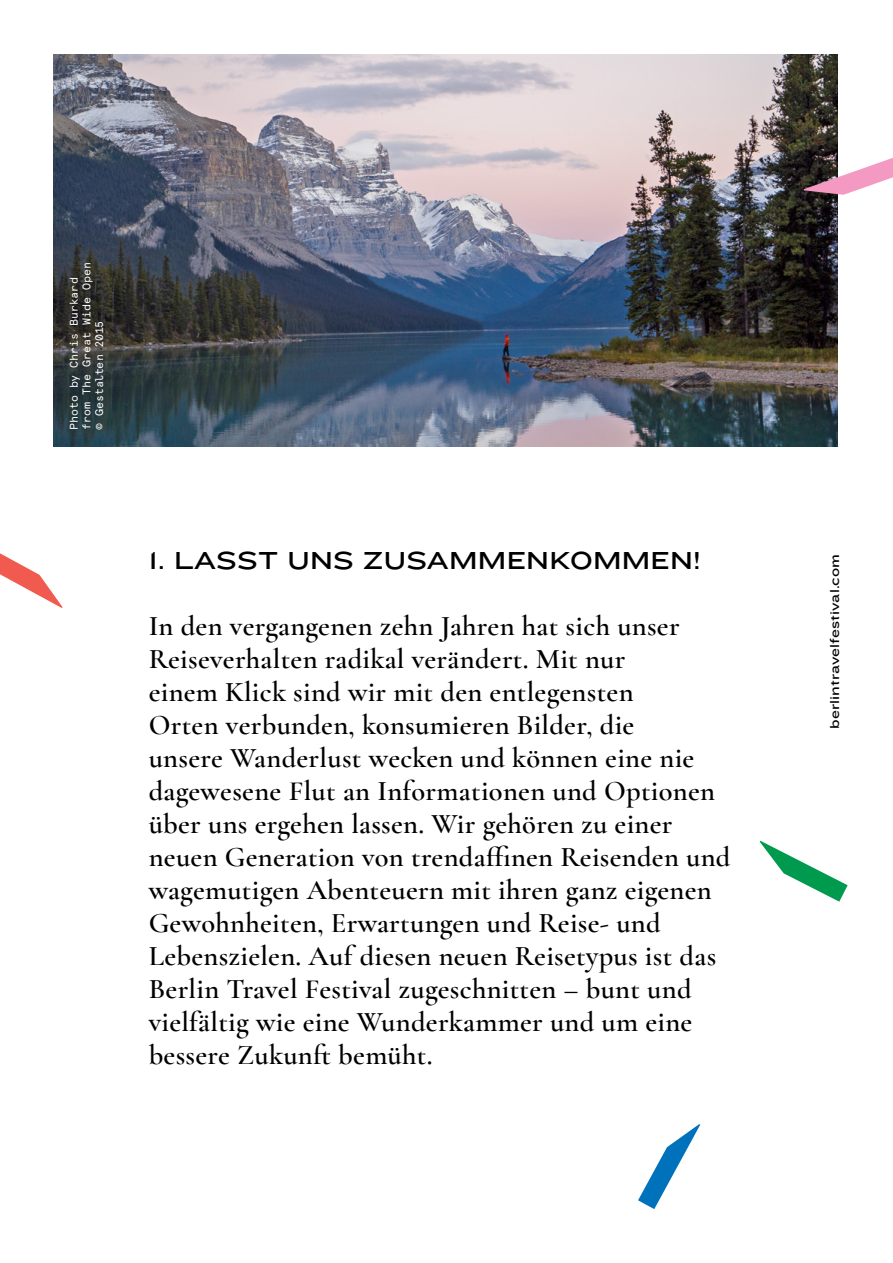
<style>
.page{position:relative;width:893px;height:1263px;background:#fff}
.page>*{position:absolute;margin:0;border:0;box-sizing:border-box;transform-origin:0 0}
.t1{font:600 28.5px/33px "Cormorant Garamond";letter-spacing:.01em;color:#000}
.t2{font:25.5px "Knockout 34 Junior Sumo";letter-spacing:.01em;color:#000}
.t3{font:13.5px "Knockout 34 Junior Sumo";letter-spacing:.005em;color:#000}
.t4{font:11.25px/12.6px "Apercu Mono";letter-spacing:-.005em;color:#fff}
</style>
<div class="page">
<svg style="left:0;top:553px;width:63px;height:55px"></svg>
<svg style="left:760px;top:841px;width:88px;height:61px"></svg>
<img style="left:54px;top:54px;width:783px;height:392px">
<svg style="left:804px;top:158px;width:89px;height:37px"></svg>
<svg style="left:638px;top:1124px;width:62px;height:85px"></svg>
<p class="t4" style="left:68px;top:430px;width:170px;rotate:-90deg">Photo by Chris Burkard from The Great Wide Open © Gestalten 2015</p>
<p class="t2" style="left:149px;top:542px;width:553px">1. LASST UNS ZUSAMMENKOMMEN!</p>
<p class="t1" style="left:149px;top:609px;width:583px">In den vergangenen zehn Jahren hat sich unser Reiseverhalten radikal verändert. Mit nur<br>einem Klick sind wir mit den entlegensten<br>Orten verbunden, konsumieren Bilder, die<br>unsere Wanderlust wecken und können eine nie dagewesene Flut an Informationen und Optionen über uns ergehen lassen. Wir gehören zu einer neuen Generation von trendaffinen Reisenden und wagemutigen Abenteuern mit ihren ganz eigenen Gewohnheiten, Erwartungen und Reise- und Lebenszielen. Auf diesen neuen Reisetypus ist das Berlin Travel Festival zugeschnitten – bunt und vielfältig wie eine Wunderkammer und um eine bessere Zukunft bemüht.</p>
<p class="t3" style="left:825px;top:729px;width:176px;rotate:-90deg">berlintravelfestival.com</p>
</div>
